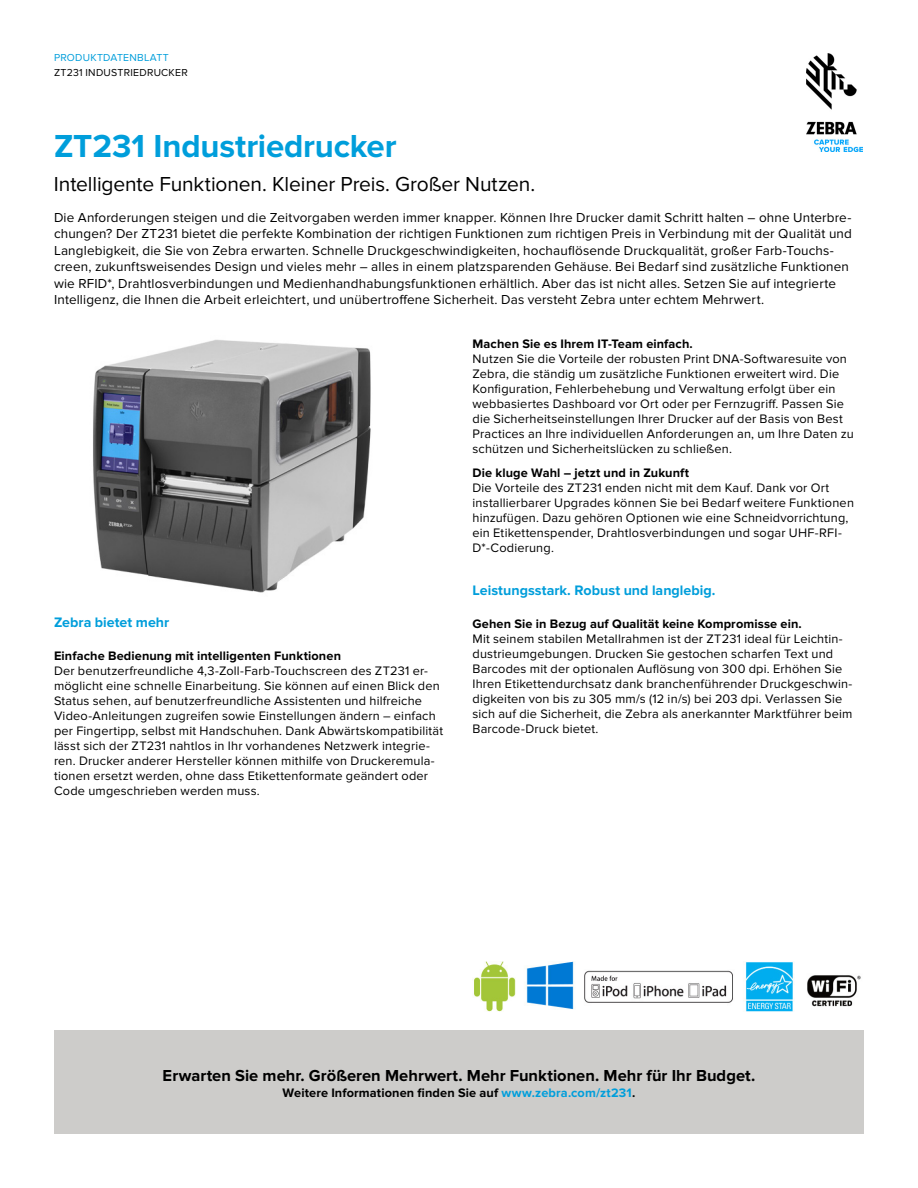
<style>
.page{position:relative;width:918px;height:1188px;background:#fff}
.page>*{position:absolute;margin:0;border:0;box-sizing:border-box;transform-origin:0 0}
.t1{font:700 33px "Proxima Nova";letter-spacing:-.005em;color:#009edb}
.t2{font:21px "Proxima Nova";letter-spacing:-.005em;color:#000}
.t3{font:700 16.5px "Proxima Nova";color:#000}
.t4{font:700 14.25px "Proxima Nova";color:#009edb}
.t5{font:13.5px/16.5px "Proxima Nova";letter-spacing:.01em;color:#000}
.t6{font:12.75px/15px "Proxima Nova";letter-spacing:.015em;color:#000}
.t7{font:700 12.75px "Proxima Nova";letter-spacing:.01em;color:#000}
.t8{font:10.5px "Proxima Nova";letter-spacing:.025em;color:#000}
.t9{font:10.5px "Proxima Nova";letter-spacing:.025em;color:#009edb}
.s1{color:#009edb}
</style>
<div class="page">
<img style="left:806px;top:54px;width:56px;height:97px">
<div style="left:54px;top:1031px;width:810px;height:103px;background:#cdccca"></div>
<img style="left:474px;top:962px;width:387px;height:50px">
<img style="left:93px;top:339px;width:278px;height:254px">
<p class="t9" style="left:54px;top:52px;width:116px">PRODUKTDATENBLATT</p>
<p class="t8" style="left:54px;top:66px;width:135px">ZT231 INDUSTRIEDRUCKER</p>
<h1 class="t1" style="left:54px;top:127px;width:344px">ZT231 Industriedrucker</h1>
<h2 class="t2" style="left:54px;top:172px;width:483px">Intelligente Funktionen. Kleiner Preis. Großer Nutzen.</h2>
<p class="t5" style="left:54px;top:209px;width:800px">Die Anforderungen steigen und die Zeitvorgaben werden immer knapper. Können Ihre Drucker damit Schritt halten – ohne Unterbre&shy;chungen? Der ZT231 bietet die perfekte Kombination der richtigen Funktionen zum richtigen Preis in Verbindung mit der Qualität und Langlebigkeit, die Sie von Zebra erwarten. Schnelle Druckgeschwindigkeiten, hochauflösende Druckqualität, großer Farb-Touchs&shy;creen, zukunftsweisendes Design und vieles mehr – alles in einem platzsparenden Gehäuse. Bei Bedarf sind zusätzliche Funktionen wie RFID*, Drahtlosverbindungen und Medienhandhabungsfunktionen erhältlich. Aber das ist nicht alles. Setzen Sie auf integrierte Intelligenz, die Ihnen die Arbeit erleichtert, und unübertroffene Sicherheit. Das versteht Zebra unter echtem Mehrwert.</p>
<p class="t4" style="left:54px;top:614px;width:117px">Zebra bietet mehr</p>
<p class="t7" style="left:54px;top:649px;width:289px">Einfache Bedienung mit intelligenten Funktionen</p>
<p class="t6" style="left:54px;top:664px;width:391px">Der benutzerfreundliche 4,3-Zoll-Farb-Touchscreen des ZT231 er&shy;möglicht eine schnelle Einarbeitung. Sie können auf einen Blick den Status sehen, auf benutzerfreundliche Assistenten und hilfreiche Video-Anleitungen zugreifen sowie Einstellungen ändern – einfach per Fingertipp, selbst mit Handschuhen. Dank Abwärtskompatibilität lässt sich der ZT231 nahtlos in Ihr vorhandenes Netzwerk integrie&shy;ren. Drucker anderer Hersteller können mithilfe von Druckeremula&shy;tionen ersetzt werden, ohne dass Etikettenformate geändert oder Code umgeschrieben werden muss.</p>
<p class="t7" style="left:472px;top:336px;width:222px">Machen Sie es Ihrem IT-Team einfach.</p>
<p class="t6" style="left:472px;top:351px;width:383px">Nutzen Sie die Vorteile der robusten Print DNA-Softwaresuite von Zebra, die ständig um zusätzliche Funktionen erweitert wird. Die Konfiguration, Fehlerbehebung und Verwaltung erfolgt über ein webbasiertes Dashboard vor Ort oder per Fernzugriff. Passen Sie die Sicherheitseinstellungen Ihrer Drucker auf der Basis von Best Practices an Ihre individuellen Anforderungen an, um Ihre Daten zu schützen und Sicherheitslücken zu schließen.</p>
<p class="t7" style="left:472px;top:465px;width:218px">Die kluge Wahl – jetzt und in Zukunft</p>
<p class="t6" style="left:472px;top:480px;width:383px">Die Vorteile des ZT231 enden nicht mit dem Kauf. Dank vor Ort installierbarer Upgrades können Sie bei Bedarf weitere Funktionen hinzufügen. Dazu gehören Optionen wie eine Schneidvorrichtung, ein Etikettenspender, Drahtlosverbindungen und sogar UHF-RFI-D*-Codierung.</p>
<p class="t4" style="left:472px;top:582px;width:244px">Leistungsstark. Robust und langlebig.</p>
<p class="t7" style="left:472px;top:617px;width:331px">Gehen Sie in Bezug auf Qualität keine Kompromisse ein.</p>
<p class="t6" style="left:472px;top:632px;width:382px">Mit seinem stabilen Metallrahmen ist der ZT231 ideal für Leichtin&shy;dustrieumgebungen. Drucken Sie gestochen scharfen Text und Barcodes mit der optionalen Auflösung von 300 dpi. Erhöhen Sie Ihren Etikettendurchsatz dank branchenführender Druckgeschwin&shy;digkeiten von bis zu 305 mm/s (12 in/s) bei 203 dpi. Verlassen Sie sich auf die Sicherheit, die Zebra als anerkannter Marktführer beim Barcode-Druck bietet.</p>
<p class="t3" style="left:163px;top:1066px;width:594px">Erwarten Sie mehr. Größeren Mehrwert. Mehr Funktionen. Mehr für Ihr Budget.</p>
<p class="t7" style="left:283px;top:1085px;width:354px">Weitere Informationen finden Sie auf <span class="s1">www.zebra.com/zt231</span>.</p>
</div>
